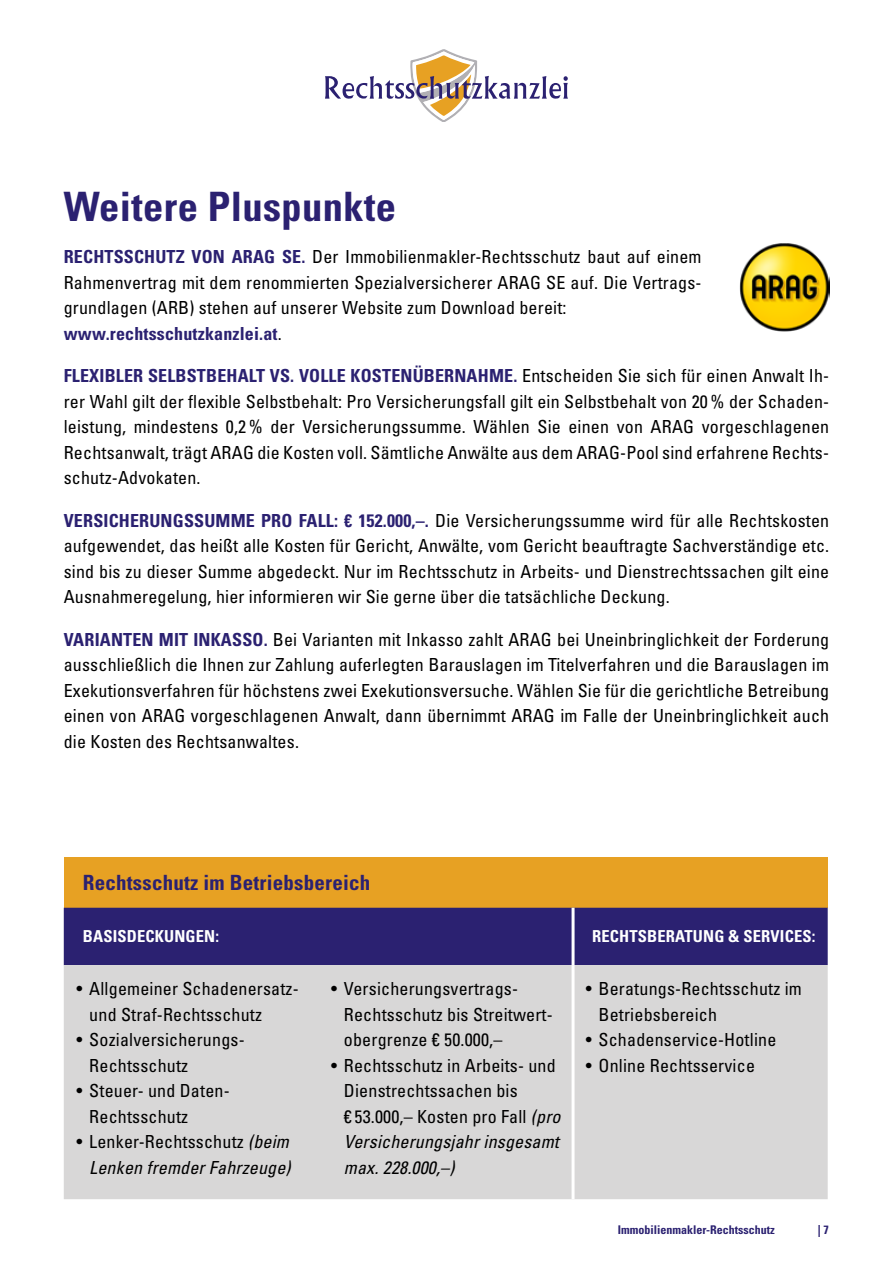
<style>
.page{position:relative;width:893px;height:1263px;background:#fff}
.page>*{position:absolute;margin:0;border:0;box-sizing:border-box;transform-origin:0 0}
.t1{font:700 condensed 40.5px "Univers LT Std";letter-spacing:.01em;color:#2b2171}
.t2{font:700 condensed 21px "Univers LT Std";letter-spacing:.01em;color:#2b2171}
.t3{font:condensed 18px/25.5px "Univers LT Std";letter-spacing:.01em;color:#000}
.t4{font:italic condensed 18px/25.5px "Univers LT Std";letter-spacing:.01em;color:#000;text-align:right}
.t5{font:700 condensed 16.5px "Univers LT Std";letter-spacing:.01em;color:#fff}
.t6{font:700 condensed 12px "Univers LT Std";color:#2b2171}
.s1{font-weight:700;color:#2b2171}
.s2{font-style:normal}
.s3{font-style:italic}
</style>
<div class="page">
<div style="left:64px;top:857px;width:764px;height:51px;background:#e7a123"></div>
<div style="left:64px;top:908px;width:764px;height:57px;background:#2b2171"></div>
<div style="left:64px;top:965px;width:764px;height:234px;background:#d8d7d7"></div>
<hr style="left:572px;top:965px;width:3px;height:234px;background:#fff">
<hr style="left:572px;top:908px;width:3px;height:57px;background:#fff">
<img style="left:740px;top:243px;width:89px;height:89px">
<svg style="left:325px;top:49px;width:243px;height:72px"></svg>
<h1 class="t1" style="left:64px;top:181px;width:334px">Weitere Pluspunkte</h1>
<p class="t3" style="left:64px;top:244px;width:639px"><span class="s1">RECHTSSCHUTZ VON ARAG SE.</span> Der Immobilienmakler-Rechtsschutz baut auf einem Rahmenvertrag mit dem renommierten Spezialversicherer ARAG SE auf. Die Vertrags&shy;grundlagen (ARB) stehen auf unserer Website zum Download bereit: <span class="s1">www.rechtsschutzkanzlei.at</span>.</p>
<p class="t3" style="left:64px;top:363px;width:767px;text-align:justify"><span class="s1">FLEXIBLER SELBSTBEHALT VS. VOLLE KOSTENÜBERNAHME.</span> Entscheiden Sie sich für einen Anwalt Ih&shy;rer Wahl gilt der flexible Selbstbehalt: Pro Versicherungsfall gilt ein Selbstbehalt von 20% der Schaden&shy;leistung, mindestens 0,2% der Versicherungssumme. Wählen Sie einen von ARAG vorgeschlagenen Rechtsanwalt, trägt ARAG die Kosten voll. Sämtliche Anwälte aus dem ARAG-Pool sind erfahrene Rechts&shy;schutz-Advokaten.</p>
<p class="t3" style="left:64px;top:507px;width:767px;text-align:justify"><span class="s1">VERSICHERUNGSSUMME PRO FALL: € 152.000,–.</span> Die Versicherungssumme wird für alle Rechtskosten aufgewendet, das heißt alle Kosten für Gericht, Anwälte, vom Gericht beauftragte Sachverständige etc. sind bis zu dieser Summe abgedeckt. Nur im Rechtsschutz in Arbeits- und Dienstrechtssachen gilt eine Ausnahmeregelung, hier informieren wir Sie gerne über die tatsächliche Deckung.</p>
<p class="t3" style="left:64px;top:626px;width:767px;text-align:justify"><span class="s1">VARIANTEN MIT INKASSO.</span> Bei Varianten mit Inkasso zahlt ARAG bei Uneinbringlichkeit der Forderung ausschließlich die Ihnen zur Zahlung auferlegten Barauslagen im Titelverfahren und die Barauslagen im Exekutionsverfahren für höchstens zwei Exekutionsversuche. Wählen Sie für die gerichtliche Betreibung einen von ARAG vorgeschlagenen Anwalt, dann übernimmt ARAG im Falle der Uneinbringlichkeit auch die Kosten des Rechtsanwaltes.</p>
<p class="t2" style="left:83px;top:870px;width:289px">Rechtsschutz im Betriebsbereich</p>
<p class="t5" style="left:83px;top:926px;width:138px">BASISDECKUNGEN:</p>
<p class="t5" style="left:592px;top:926px;width:225px">RECHTSBERATUNG &amp; SERVICES:</p>
<p class="t3" style="left:89px;top:976px;width:211px;text-indent:-13px">• Allgemeiner Schadenersatz&shy;und Straf-Rechtsschutz</p>
<p class="t3" style="left:89px;top:1027px;width:157px;text-indent:-13px">• Sozialversicherungs-<br>Rechtsschutz</p>
<p class="t3" style="left:89px;top:1078px;width:142px;text-indent:-13px">• Steuer- und Daten-<br>Rechtsschutz</p>
<p class="t4" style="left:77px;top:1129px;width:216px"><span class="s2">• Lenker-Rechtsschutz</span> (beim<br>Lenken fremder Fahrzeuge)</p>
<p class="t3" style="left:344px;top:976px;width:208px;text-indent:-13px">• Versicherungsvertrags-<br>Rechtsschutz bis Streitwert&shy;obergrenze € 50.000,–</p>
<p class="t3" style="left:344px;top:1052px;width:218px;text-indent:-13px">• Rechtsschutz in Arbeits- und<br>Dienstrechtssachen bis<br>€ 53.000,– Kosten pro Fall <span class="s3">(pro<br>Versicherungsjahr insgesamt max. 228.000,–)</span></p>
<p class="t3" style="left:599px;top:976px;width:205px;text-indent:-13px">• Beratungs-Rechtsschutz im<br>Betriebsbereich</p>
<p class="t3" style="left:586px;top:1027px;width:192px">• Schadenservice-Hotline</p>
<p class="t3" style="left:586px;top:1052px;width:171px">• Online Rechtsservice</p>
<p class="t6" style="left:618px;top:1222px;width:158px">Immobilienmakler-Rechtsschutz</p>
<p class="t6" style="left:818px;top:1222px;width:12px">| 7</p>
</div>
